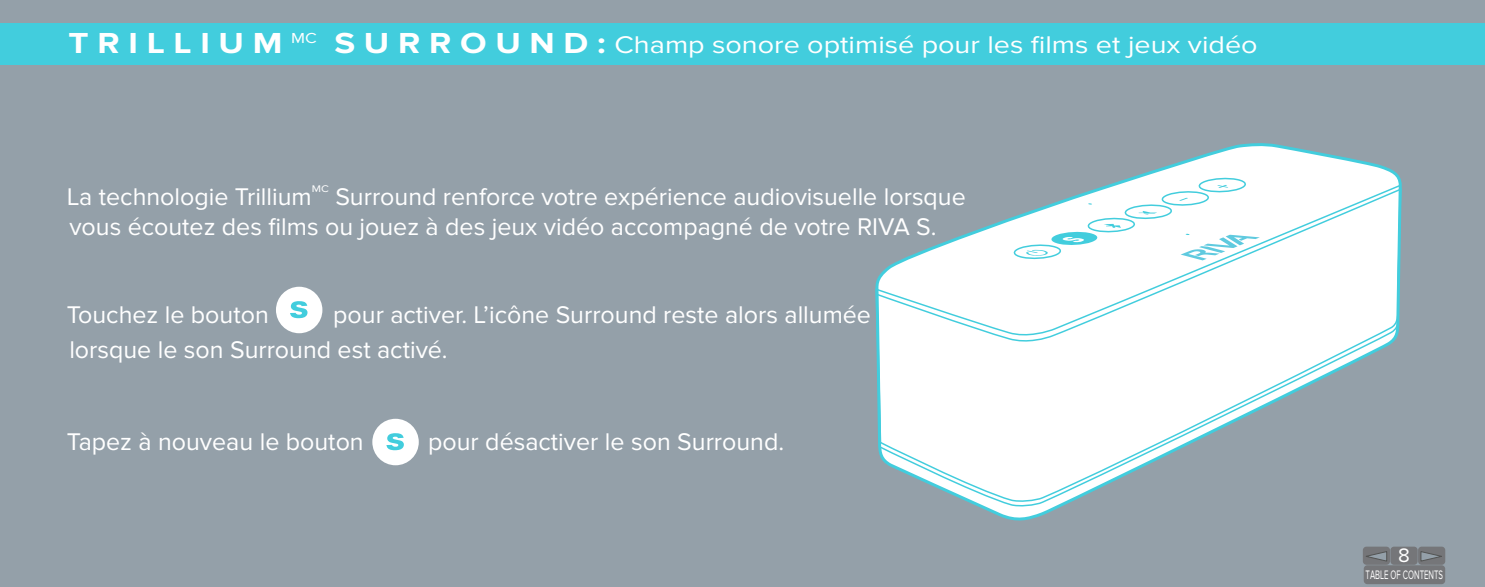
<style>
.page{position:relative;width:1485px;height:587px;background:#fff}
.page>*{position:absolute;margin:0;border:0;box-sizing:border-box;transform-origin:0 0}
.t1{font:25px/30px "Proxima Nova";color:#fff}
.t2{font:25px "Proxima Nova";color:#fff;scale:1.15 1}
.t3{font:20.25px "Proxima Nova";color:#fff}
.t4{font:12.75px "Proxima Nova";color:#fff;scale:.61 1}
.t5{font:10px "Proxima Nova";color:#fff;scale:1.15 1}
.s1{font-weight:700;font-size:30px}
</style>
<div class="page">
<div style="left:0;top:0;width:1485px;height:586px;background:#94a0a9"></div>
<div style="left:0;top:23px;width:1485px;height:42px;background:#42cddd"></div>
<svg style="left:1136px;top:143px;width:263px;height:33px"></svg>
<svg style="left:968px;top:176px;width:434px;height:345px"></svg>
<svg style="left:875px;top:189px;width:527px;height:313px"></svg>
<svg style="left:1011px;top:176px;width:249px;height:84px;background:#deeef0"></svg>
<div style="left:276px;top:286px;width:46px;height:47px;background:#fff;border-radius:50%"></div>
<svg style="left:290px;top:301px;width:18px;height:17px"></svg>
<div style="left:372px;top:418px;width:47px;height:47px;background:#fff;border-radius:50%"></div>
<svg style="left:386px;top:433px;width:18px;height:17px"></svg>
<div style="left:1363px;top:546px;width:27px;height:18px;background:#757679;border-radius:4px"></div>
<div style="left:1390px;top:546px;width:28px;height:18px;background:#757679;border-radius:4px"></div>
<div style="left:1418px;top:546px;width:27px;height:18px;background:#757679;border-radius:4px"></div>
<svg style="left:1366px;top:551px;width:21px;height:10px"></svg>
<svg style="left:1421px;top:551px;width:21px;height:10px"></svg>
<div style="left:1364px;top:565px;width:81px;height:18px;background:#757679;border-radius:4px"></div>
<p class="t2" style="left:69px;top:31px;width:1035px"><span class="s1">T R I L L I U M</span> <sup>MC</sup> <span class="s1">S U R R O U N D :</span> Champ sonore optimisé pour les films et jeux vidéo</p>
<p class="t1" style="left:67px;top:181px;width:246px">La technologie Trillium</p>
<p class="t5" style="left:312px;top:183px;width:16px">MC</p>
<p class="t1" style="left:69px;top:181px;width:898px;text-indent:266px">Surround renforce votre expérience audiovisuelle lorsque vous écoutez des films ou jouez à des jeux vidéo accompagné de votre RIVA S.</p>
<p class="t1" style="left:69px;top:298px;width:803px;line-height:35px;text-indent:264px">pour activer. L’icône Surround reste alors allumée lorsque le son Surround est activé.</p>
<p class="t1" style="left:67px;top:300px;width:203px">Touchez le bouton</p>
<p class="t1" style="left:67px;top:426px;width:298px">Tapez à nouveau le bouton</p>
<p class="t1" style="left:428px;top:426px;width:357px">pour désactiver le son Surround.</p>
<p class="t3" style="left:1398px;top:543px;width:13px">8</p>
<p class="t4" style="left:1366px;top:567px;width:129px">TABLE OF CONTENTS</p>
</div>
